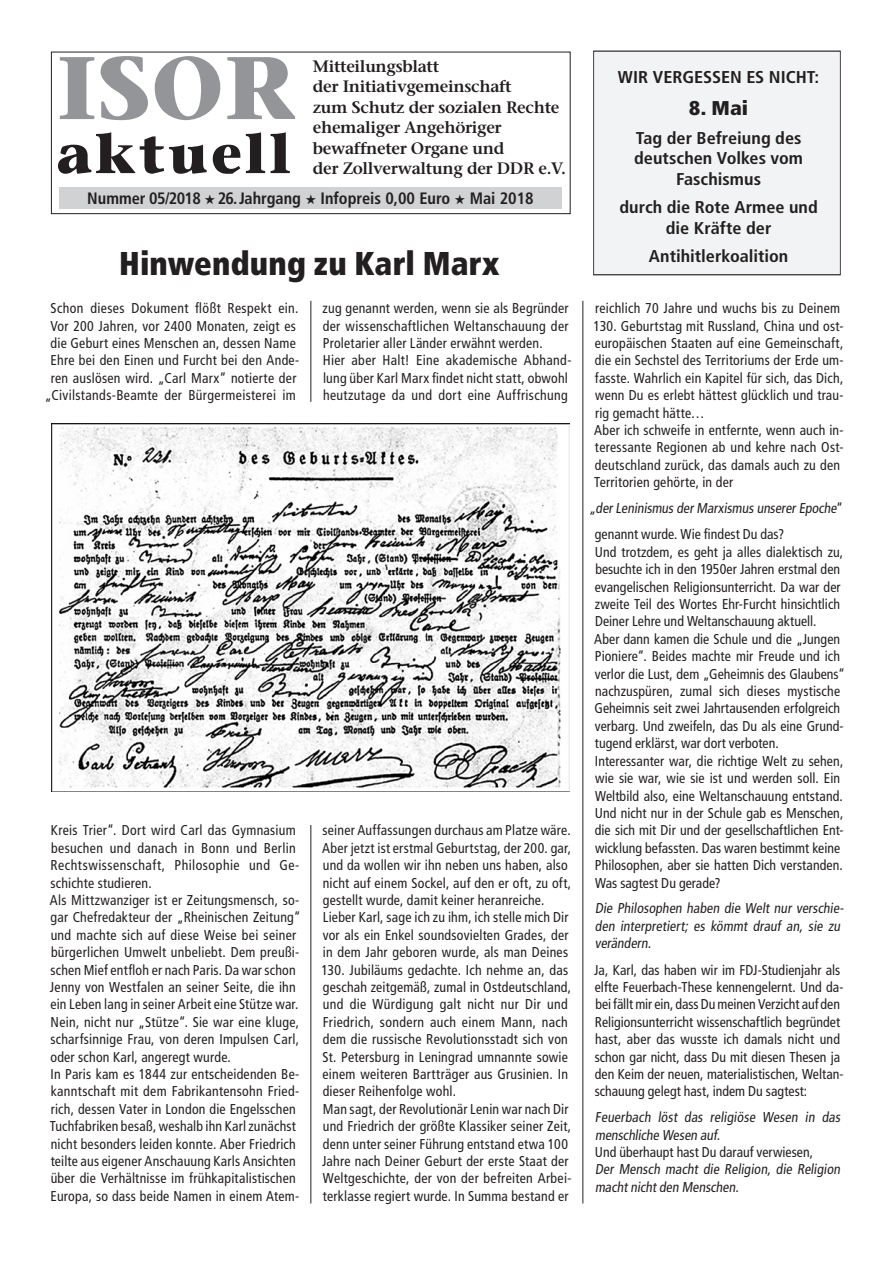
<style>
.page{position:relative;width:893px;height:1263px;background:#fff}
.page>*{position:absolute;margin:0;border:0;box-sizing:border-box;transform-origin:0 0}
.t1{font:700 88.5px "Stone Serif Std";color:#939598}
.t2{font:700 55.5px "Stone Serif Std";letter-spacing:.05em;color:#231f20}
.t3{font:900 condensed 33px "Frutiger LT Std";letter-spacing:.005em;color:#231f20}
.t4{font:900 condensed 19.95px "Frutiger LT Std";color:#231f20;scale:1.06 1}
.t5{font:700 condensed 17.1px/20.5px "Frutiger LT Std";color:#231f20;text-align:center;scale:1.06 1}
.t6{font:600 16.5px/20.5px "Stone Serif Std";letter-spacing:-.02em;color:#231f20}
.t7{font:700 condensed 16.5px "Frutiger LT Std";color:#231f20}
.t8{font:condensed 14.25px/17.4px "Frutiger LT Std";letter-spacing:.015em;color:#231f20}
</style>
<div class="page">
<div style="left:51px;top:52px;width:520px;height:162px;border:1px solid #231f20"></div>
<div style="left:59px;top:187px;width:503px;height:21px;background:#d1d2d4"></div>
<hr style="left:311px;top:301px;width:1px;height:101px;background:#231f20">
<hr style="left:311px;top:825px;width:1px;height:378px;background:#231f20">
<hr style="left:583px;top:301px;width:1px;height:902px;background:#231f20">
<div style="left:594px;top:51px;width:246px;height:224px;background:#f2f3f4"></div>
<div style="left:593px;top:51px;width:248px;height:224px;border:1px solid #231f20"></div>
<img style="left:51px;top:424px;width:519px;height:367px">
<h1 class="t1" style="left:57px;top:33px;width:239px">ISOR</h1>
<h2 class="t2" style="left:57px;top:119px;width:236px">aktuell</h2>
<p class="t6" style="left:313px;top:56px;width:255px">Mitteilungsblatt<br>der Initiativgemeinschaft<br>zum Schutz der sozialen Rechte ehemaliger Angehöriger bewaffneter Organe und<br>der Zollverwaltung der DDR e.V.</p>
<p class="t7" style="left:87px;top:188px;width:448px">Nummer 05/2018 ★ 26. Jahrgang ★ Infopreis 0,00 Euro ★ Mai 2018</p>
<h3 class="t3" style="left:119px;top:243px;width:382px">Hinwendung zu Karl Marx</h3>
<p class="t8" style="left:45px;top:300px;width:256px;text-align:center">Schon dieses Dokument flößt Respekt ein.<br>Vor 200 Jahren, vor 2400 Monaten, zeigt es die Geburt eines Menschen an, dessen Name Ehre bei den Einen und Furcht bei den Ande&shy;ren auslösen wird. „Carl Marx“ notierte der „Civilstands-Beamte der Bürgermeisterei im</p>
<p class="t8" style="left:323px;top:300px;width:250px">zug genannt werden, wenn sie als Begründer der wissenschaftlichen Weltanschauung der Proletarier aller Länder erwähnt werden.<br>Hier aber Halt! Eine akademische Abhand&shy;lung über Karl Marx findet nicht statt, obwohl heutzutage da und dort eine Auffrischung</p>
<p class="t8" style="left:50px;top:822px;width:252px">Kreis Trier“. Dort wird Carl das Gymnasium besuchen und danach in Bonn und Berlin Rechtswissenschaft, Philosophie und Ge&shy;schichte studieren.<br>Als Mittzwanziger ist er Zeitungsmensch, so&shy;gar Chefredakteur der „Rheinischen Zeitung“ und machte sich auf diese Weise bei seiner bürgerlichen Umwelt unbeliebt. Dem preußi&shy;schen Mief entfloh er nach Paris. Da war schon Jenny von Westfalen an seiner Seite, die ihn ein Leben lang in seiner Arbeit eine Stütze war.<br>Nein, nicht nur „Stütze“. Sie war eine kluge, scharfsinnige Frau, von deren Impulsen Carl, oder schon Karl, angeregt wurde.<br>In Paris kam es 1844 zur entscheidenden Be&shy;kanntschaft mit dem Fabrikantensohn Fried&shy;rich, dessen Vater in London die Engelsschen Tuchfabriken besaß, weshalb ihn Karl zunächst nicht besonders leiden konnte. Aber Friedrich teilte aus eigener Anschauung Karls Ansichten über die Verhältnisse im frühkapitalistischen Europa, so dass beide Namen in einem Atem-</p>
<p class="t8" style="left:321px;top:822px;width:252px">seiner Auffassungen durchaus am Platze wäre.<br>Aber jetzt ist erstmal Geburtstag, der 200. gar, und da wollen wir ihn neben uns haben, also nicht auf einem Sockel, auf den er oft, zu oft, gestellt wurde, damit keiner heranreiche.<br>Lieber Karl, sage ich zu ihm, ich stelle mich Dir vor als ein Enkel soundsovielten Grades, der in dem Jahr geboren wurde, als man Deines 130. Jubiläums gedachte. Ich nehme an, das geschah zeitgemäß, zumal in Ostdeutschland, und die Würdigung galt nicht nur Dir und Friedrich, sondern auch einem Mann, nach dem die russische Revolutionsstadt sich von St. Petersburg in Leningrad umnannte sowie einem weiteren Bartträger aus Grusinien. In dieser Reihenfolge wohl.<br>Man sagt, der Revolutionär Lenin war nach Dir und Friedrich der größte Klassiker seiner Zeit, denn unter seiner Führung entstand etwa 100<br>Jahre nach Deiner Geburt der erste Staat der Weltgeschichte, der von der befreiten Arbei&shy;terklasse regiert wurde. In Summa bestand er</p>
<p class="t5" style="left:618px;top:67px;width:191px">WIR VERGESSEN ES NICHT:</p>
<h3 class="t4" style="left:689px;top:96px;width:57px">8. Mai</h3>
<p class="t5" style="left:634px;top:127px;width:161px">Tag der Befreiung des deutschen Volkes vom<br>Faschismus</p>
<p class="t5" style="left:619px;top:197px;width:189px">durch die Rote Armee und die Kräfte der</p>
<p class="t5" style="left:649px;top:246px;width:133px">Antihitlerkoalition</p>
<p class="t8" style="left:594px;top:300px;width:252px">reichlich 70 Jahre und wuchs bis zu Deinem 130. Geburtstag mit Russland, China und ost&shy;europäischen Staaten auf eine Gemeinschaft, die ein Sechstel des Territoriums der Erde um&shy;fasste. Wahrlich ein Kapitel für sich, das Dich, wenn Du es erlebt hättest glücklich und trau&shy;rig gemacht hätte…<br>Aber ich schweife in entfernte, wenn auch in&shy;teressante Regionen ab und kehre nach Ost&shy;deutschland zurück, das damals auch zu den Territorien gehörte, in der</p>
<p class="t8" style="left:595px;top:495px;width:250px;line-height:26.4px;text-indent:-6px">„derLeninismus derMarxismus unsererEpoche“ genannt wurde. Wie findest Du das?</p>
<p class="t8" style="left:594px;top:543px;width:252px">Und trotzdem, es geht ja alles dialektisch zu, besuchte ich in den 1950er Jahren erstmal den evangelischen Religionsunterricht. Da war der zweite Teil des Wortes Ehr-Furcht hinsichtlich Deiner Lehre und Weltanschauung aktuell.<br>Aber dann kamen die Schule und die „Jungen Pioniere“. Beides machte mir Freude und ich verlor die Lust, dem „Geheimnis des Glaubens“ nachzuspüren, zumal sich dieses mystische Geheimnis seit zwei Jahrtausenden erfolgreich verbarg. Und zweifeln, das Du als eine Grund&shy;tugend erklärst, war dort verboten.<br>Interessanter war, die richtige Welt zu sehen, wie sie war, wie sie ist und werden soll. Ein Weltbild also, eine Weltanschauung entstand.<br>Und nicht nur in der Schule gab es Menschen, die sich mit Dir und der gesellschaftlichen Ent&shy;wicklung befassten. Das waren bestimmt keine Philosophen, aber sie hatten Dich verstanden.<br>Was sagtest Du gerade?</p>
<p class="t8" style="left:595px;top:900px;width:253px">Die Philosophen haben die Welt nur verschie&shy;den interpretiert; es kömmt drauf an, sie zu verändern.</p>
<p class="t8" style="left:594px;top:961px;width:251px">Ja, Karl, das haben wir im FDJ-Studienjahr als elfte Feuerbach-These kennengelernt. Und da&shy;bei fällt mir ein, dass Du meinen Verzicht auf den Religionsunterricht wissenschaftlich begründet hast, aber das wusste ich damals nicht und schon gar nicht, dass Du mit diesen Thesen ja den Keim der neuen, materialistischen, Weltan&shy;schauung gelegt hast, indem Du sagtest:</p>
<p class="t8" style="left:595px;top:1108px;width:249px">Feuerbach löst das religiöse Wesen in das menschliche Wesen auf.<br>Und überhaupt hast Du darauf verwiesen,<br>Der Mensch macht die Religion, die Religion machtnichtden Menschen.</p>
</div>
